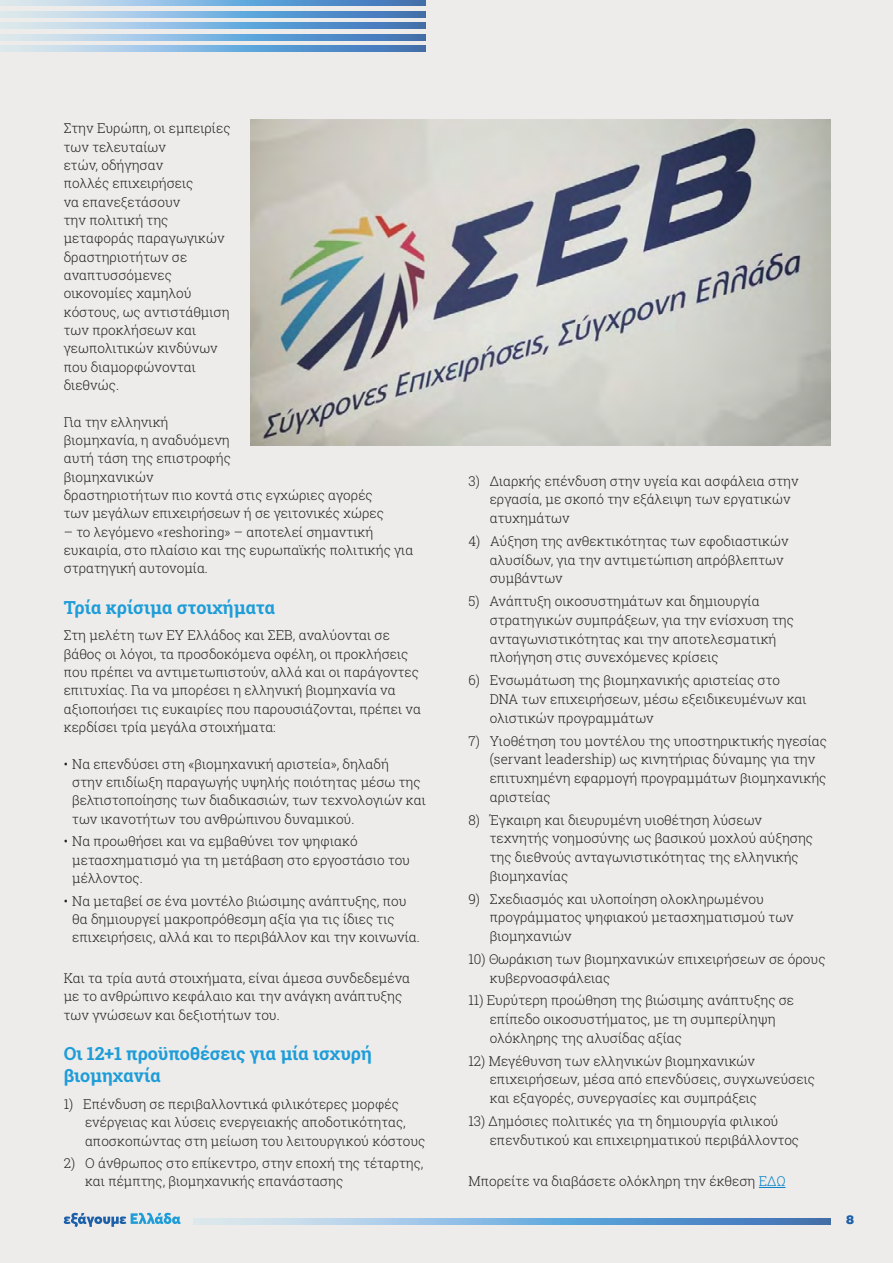
<style>
.page{position:relative;width:893px;height:1263px;background:#edeceb}
.page>*{position:absolute;margin:0;border:0;box-sizing:border-box;transform-origin:0 0}
.t1{font:700 18px/21.9px "Roboto Slab";letter-spacing:-.005em;color:#1e9dd8}
.t2{font:300 13.5px/18.3px "Roboto Slab";color:#231f20}
.t3{font:900 12px "UB Helvetica";color:#1b5fa9}
.s1{color:#007dc5}
</style>
<div class="page">
<svg style="left:0;top:0;width:426px;height:6px;background:#83b0d9"></svg>
<svg style="left:0;top:23px;width:426px;height:6px;background:#83b0d9"></svg>
<svg style="left:0;top:46px;width:426px;height:5px;background:#83b0d9"></svg>
<svg style="left:0;top:11px;width:426px;height:6px;background:#83b0d9"></svg>
<svg style="left:0;top:34px;width:426px;height:6px;background:#83b0d9"></svg>
<svg style="left:64px;top:1213px;width:117px;height:14px"></svg>
<svg style="left:194px;top:1219px;width:637px;height:5px;background:#83b0d9"></svg>
<svg style="left:759px;top:1187px;width:26px;height:1px"></svg>
<img style="left:250px;top:119px;width:581px;height:327px">
<p class="t2" style="left:64px;top:119px;width:168px">Στην Ευρώπη, οι εμπειρίες των τελευταίων<br>ετών, οδήγησαν<br>πολλές επιχειρήσεις<br>να επανεξετάσουν<br>την πολιτική της μεταφοράς παραγωγικών δραστηριοτήτων σε αναπτυσσόμενες οικονομίες χαμηλού κόστους, ως αντιστάθμιση των προκλήσεων και γεωπολιτικών κινδύνων που διαμορφώνονται διεθνώς.</p>
<p class="t2" style="left:64px;top:412px;width:322px">Για την ελληνική<br>βιομηχανία, η αναδυόμενη<br>αυτή τάση της επιστροφής<br>βιομηχανικών<br>δραστηριοτήτων πιο κοντά στις εγχώριες αγορές των μεγάλων επιχειρήσεων ή σε γειτονικές χώρες</p>
<p class="t2" style="left:64px;top:522px;width:351px">– το λεγόμενο «reshoring» – αποτελεί σημαντική ευκαιρία, στο πλαίσιο και της ευρωπαϊκής πολιτικής για στρατηγική αυτονομία.</p>
<h1 class="t1" style="left:64px;top:596px;width:213px">Τρία κρίσιμα στοιχήματα</h1>
<p class="t2" style="left:64px;top:626px;width:359px">Στη μελέτη των EY Ελλάδος και ΣΕΒ, αναλύονται σε βάθος οι λόγοι, τα προσδοκόμενα οφέλη, οι προκλήσεις που πρέπει να αντιμετωπιστούν, αλλά και οι παράγοντες επιτυχίας. Για να μπορέσει η ελληνική βιομηχανία να αξιοποιήσει τις ευκαιρίες που παρουσιάζονται, πρέπει να κερδίσει τρία μεγάλα στοιχήματα:</p>
<p class="t2" style="left:72px;top:754px;width:355px;text-indent:-9px">• Να επενδύσει στη «βιομηχανική αριστεία», δηλαδή<br>στην επιδίωξη παραγωγής υψηλής ποιότητας μέσω της βελτιστοποίησης των διαδικασιών, των τεχνολογιών και των ικανοτήτων του ανθρώπινου δυναμικού.</p>
<p class="t2" style="left:72px;top:832px;width:339px;text-indent:-9px">• Να προωθήσει και να εμβαθύνει τον ψηφιακό μετασχηματισμό για τη μετάβαση στο εργοστάσιο του μέλλοντος.</p>
<p class="t2" style="left:72px;top:891px;width:349px;text-indent:-9px">• Να μεταβεί σε ένα μοντέλο βιώσιμης ανάπτυξης, που θα δημιουργεί μακροπρόθεσμη αξία για τις ίδιες τις επιχειρήσεις, αλλά και το περιβάλλον και την κοινωνία.</p>
<p class="t2" style="left:64px;top:969px;width:348px">Και τα τρία αυτά στοιχήματα, είναι άμεσα συνδεδεμένα με το ανθρώπινο κεφάλαιο και την ανάγκη ανάπτυξης των γνώσεων και δεξιοτήτων του.</p>
<h1 class="t1" style="left:64px;top:1042px;width:310px">Οι 12+1 προϋποθέσεις για μία ισχυρή βιομηχανία</h1>
<p class="t2" style="left:85px;top:1094px;width:342px;text-indent:-21px">1) Επένδυση σε περιβαλλοντικά φιλικότερες μορφές ενέργειας και λύσεις ενεργειακής αποδοτικότητας, αποσκοπώντας στη μείωση του λειτουργικού κόστους</p>
<p class="t2" style="left:85px;top:1154px;width:340px;text-indent:-21px">2) Ο άνθρωπος στο επίκεντρο, στην εποχή της τέταρτης, και πέμπτης, βιομηχανικής επανάστασης</p>
<p class="t2" style="left:490px;top:471px;width:310px;line-height:18.8px;text-indent:-21px">3) Διαρκής επένδυση στην υγεία και ασφάλεια στην εργασία, με σκοπό την εξάλειψη των εργατικών ατυχημάτων</p>
<p class="t2" style="left:490px;top:531px;width:300px;line-height:18.8px;text-indent:-21px">4) Αύξηση της ανθεκτικότητας των εφοδιαστικών αλυσίδων, για την αντιμετώπιση απρόβλεπτων συμβάντων</p>
<p class="t2" style="left:490px;top:592px;width:306px;line-height:18.8px;text-indent:-21px">5) Ανάπτυξη οικοσυστημάτων και δημιουργία στρατηγικών συμπράξεων, για την ενίσχυση της ανταγωνιστικότητας και την αποτελεσματική πλοήγηση στις συνεχόμενες κρίσεις</p>
<p class="t2" style="left:490px;top:670px;width:318px;line-height:18.8px;text-indent:-21px">6) Ενσωμάτωση της βιομηχανικής αριστείας στο<br>DNA των επιχειρήσεων, μέσω εξειδικευμένων και ολιστικών προγραμμάτων</p>
<p class="t2" style="left:490px;top:731px;width:339px;line-height:18.8px;text-indent:-21px">7) Υιοθέτηση του μοντέλου της υποστηρικτικής ηγεσίας (servant leadership) ως κινητήριας δύναμης για την επιτυχημένη εφαρμογή προγραμμάτων βιομηχανικής αριστείας</p>
<p class="t2" style="left:490px;top:810px;width:325px;line-height:18.8px;text-indent:-21px">8) Έγκαιρη και διευρυμένη υιοθέτηση λύσεων τεχνητής νοημοσύνης ως βασικού μοχλού αύξησης της διεθνούς ανταγωνιστικότητας της ελληνικής βιομηχανίας</p>
<p class="t2" style="left:490px;top:889px;width:306px;line-height:18.8px;text-indent:-21px">9) Σχεδιασμός και υλοποίηση ολοκληρωμένου προγράμματος ψηφιακού μετασχηματισμού των βιομηχανιών</p>
<p class="t2" style="left:490px;top:949px;width:337px;line-height:18.8px;text-indent:-21px">10) Θωράκιση των βιομηχανικών επιχειρήσεων σε όρους κυβερνοασφάλειας</p>
<p class="t2" style="left:490px;top:991px;width:306px;line-height:18.8px;text-indent:-21px">11) Ευρύτερη προώθηση της βιώσιμης ανάπτυξης σε επίπεδο οικοσυστήματος, με τη συμπερίληψη ολόκληρης της αλυσίδας αξίας</p>
<p class="t2" style="left:490px;top:1051px;width:327px;line-height:18.8px;text-indent:-21px">12) Μεγέθυνση των ελληνικών βιομηχανικών επιχειρήσεων, μέσα από επενδύσεις, συγχωνεύσεις και εξαγορές, συνεργασίες και συμπράξεις</p>
<p class="t2" style="left:490px;top:1111px;width:311px;line-height:18.8px;text-indent:-21px">13) Δημόσιες πολιτικές για τη δημιουργία φιλικού επενδυτικού και επιχειρηματικού περιβάλλοντος</p>
<p class="t2" style="left:468px;top:1172px;width:319px">Μπορείτε να διαβάσετε ολόκληρη την έκθεση <span class="s1">ΕΔΩ</span></p>
<p class="t3" style="left:846px;top:1212px;width:10px">8</p>
</div>
